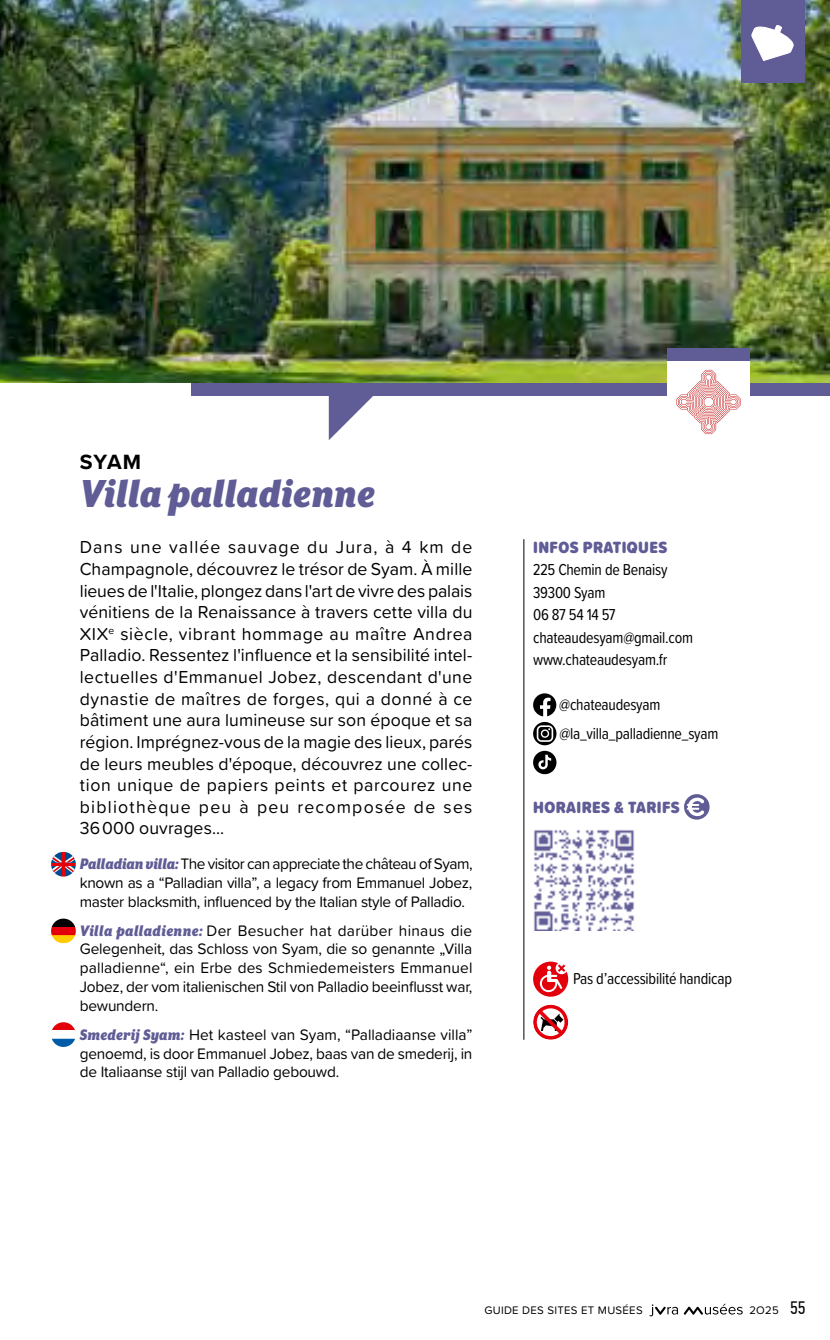
<style>
.page{position:relative;width:830px;height:1340px;background:#fff}
.page>*{position:absolute;margin:0;border:0;box-sizing:border-box;transform-origin:0 0}
.t1{font:italic 900 45px "Mr Eaves XL San Nar OT";color:#605c96}
.t2{font:700 21.38px "Proxima Nova";color:#000}
.t3{font:18px/21.6px "Proxima Soft";letter-spacing:.07em;color:#000;text-align:justify}
.t4{font:900 16.88px "Proxima Soft Cond";letter-spacing:.025em;color:#605c96}
.t5{font:16.43px/22.5px "Proxima Soft Cond";letter-spacing:-.015em;color:#000}
.t6{font:15.75px/18.9px "Proxima Soft";letter-spacing:-.015em;color:#000;text-align:justify}
.t7{font:11.47px "Proxima Soft";letter-spacing:.025em;color:#000}
.s1{font-family:"Mr Eaves XL San Nar OT";font-weight:900;font-style:italic;font-size:17.55px;color:#605c96}
.s2{font-family:"PF Din Text Cond Pro";font-size:18px}
</style>
<div class="page">
<svg style="left:533px;top:693px;width:23px;height:23px"></svg>
<svg style="left:533px;top:722px;width:23px;height:23px"></svg>
<div style="left:533px;top:750px;width:23px;height:24px;background:#000;border-radius:50%"></div>
<svg style="left:538px;top:754px;width:13px;height:16px"></svg>
<svg style="left:684px;top:794px;width:25px;height:25px"></svg>
<svg style="left:52px;top:918px;width:23px;height:8px"></svg>
<div style="left:51px;top:926px;width:25px;height:9px;background:#e3000b"></div>
<svg style="left:51px;top:935px;width:25px;height:8px"></svg>
<svg style="left:52px;top:1022px;width:23px;height:8px"></svg>
<svg style="left:51px;top:1038px;width:24px;height:8px"></svg>
<svg style="left:51px;top:852px;width:25px;height:24px"></svg>
<hr style="left:62px;top:851px;width:2px;height:25px;background:#e3000b">
<img style="left:534px;top:830px;width:101px;height:101px">
<hr style="left:523px;top:539px;width:1px;height:500px;background:#000">
<div style="left:191px;top:383px;width:638px;height:12px;background:#605c96"></div>
<svg style="left:328px;top:395px;width:58px;height:45px"></svg>
<img style="left:0;top:0;width:829px;height:383px">
<div style="left:740px;top:0;width:64px;height:83px;background:#605c96"></div>
<svg style="left:751px;top:25px;width:43px;height:36px"></svg>
<div style="left:666px;top:360px;width:83px;height:83px;background:#fff"></div>
<svg style="left:676px;top:370px;width:64px;height:64px"></svg>
<div style="left:666px;top:348px;width:83px;height:12px;background:#605c96"></div>
<svg style="left:533px;top:1004px;width:35px;height:35px"></svg>
<svg style="left:533px;top:973px;width:35px;height:23px"></svg>
<div style="left:533px;top:961px;width:35px;height:35px;background:#e3000b;border-radius:50%"></div>
<svg style="left:539px;top:962px;width:28px;height:30px"></svg>
<svg style="left:649px;top:1304px;width:28px;height:12px"></svg>
<svg style="left:683px;top:1303px;width:59px;height:11px"></svg>
<p class="t2" style="left:80px;top:445px;width:63px">SYAM</p>
<h1 class="t1" style="left:80px;top:469px;width:297px">Villa palladienne</h1>
<p class="t3" style="left:80px;top:535px;width:394px">Dans une vallée sauvage du Jura, à 4 km de Champagnole, découvrez le trésor de Syam. À mille lieues de l'Italie, plongez dans l'art de vivre des palais vénitiens de la Renaissance à travers cette villa du XIX<sup>e</sup> siècle, vibrant hommage au maître Andrea Palladio. Ressentez l'influence et la sensibilité intel&shy;lectuelles d'Emmanuel Jobez, descendant d'une dynastie de maîtres de forges, qui a donné à ce bâtiment une aura lumineuse sur son époque et sa région. Imprégnez-vous de la magie des lieux, parés de leurs meubles d'époque, découvrez une collec&shy;tion unique de papiers peints et parcourez une bibliothèque peu à peu recomposée de ses 36 000 ouvrages...</p>
<p class="t6" style="left:80px;top:853px;width:394px"><span class="s1">Palladian villa:</span> The visitor can appreciate the château of Syam, known as a “Palladian villa”, a legacy from Emmanuel Jobez, master blacksmith, influenced by the Italian style of Palladio.</p>
<p class="t6" style="left:80px;top:920px;width:394px"><span class="s1">Villa palladienne:</span> Der Besucher hat darüber hinaus die Gelegenheit, das Schloss von Syam, die so genannte „Villa palladienne“, ein Erbe des Schmiedemeisters Emmanuel Jobez, der vom italienischen Stil von Palladio beeinflusst war, bewundern.</p>
<p class="t6" style="left:80px;top:1024px;width:394px"><span class="s1">Smederij Syam:</span> Het kasteel van Syam, “Palladiaanse villa” genoemd, is door Emmanuel Jobez, baas van de smederij, in de Italiaanse stijl van Palladio gebouwd.</p>
<p class="t4" style="left:533px;top:534px;width:135px">INFOS PRATIQUES</p>
<p class="t5" style="left:533px;top:557px;width:161px">225 Chemin de Benaisy<br>39300 Syam<br>06 87 54 14 57 chateaudesyam@gmail.com www.chateaudesyam.fr</p>
<p class="t5" style="left:559px;top:689px;width:161px;line-height:28.8px">@chateaudesyam @la_villa_palladienne_syam</p>
<p class="t4" style="left:533px;top:794px;width:148px">HORAIRES &amp; TARIFS</p>
<p class="t5" style="left:572px;top:966px;width:160px">Pas d’accessibilité handicap</p>
<p class="t7" style="left:484px;top:1301px;width:160px">GUIDE DES SITES ET MUSÉES</p>
<p class="t7" style="left:749px;top:1301px;width:58px">2O25 <span class="s2">55</span></p>
</div>
